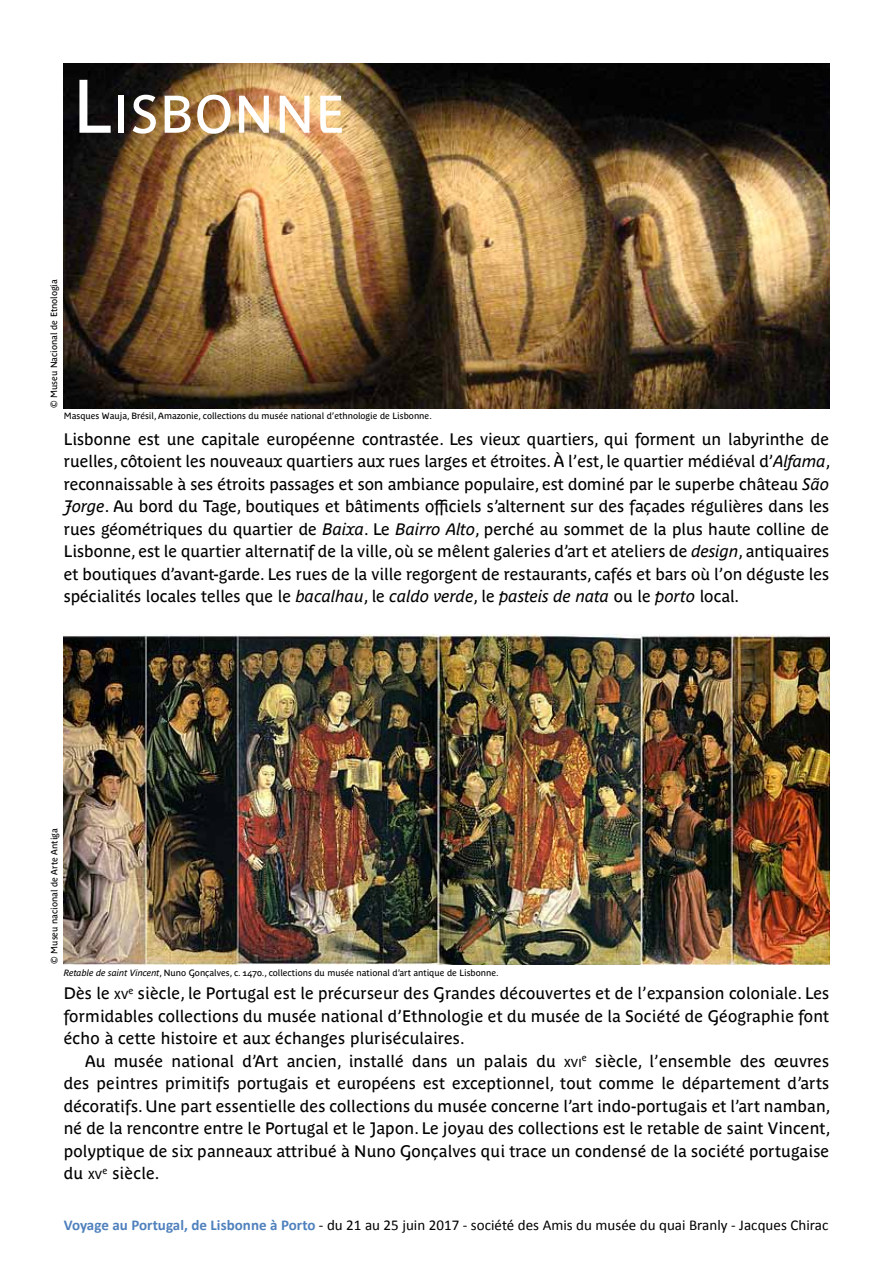
<style>
.page{position:relative;width:893px;height:1263px;background:#fff}
.page>*{position:absolute;margin:0;border:0;box-sizing:border-box;transform-origin:0 0}
.t1{font:52.5px "Parisine Plus Std";letter-spacing:.03em;color:#fff}
.t2{font:16.5px/22.5px "Parisine Plus Std";letter-spacing:.01em;color:#000;text-align:justify}
.t3{font:15px "Calibri";letter-spacing:.005em;color:#000}
.t4{font:9px "Parisine Plus Std";color:#000}
.s1{font-size:75px}
.s2{font-style:italic}
.s3{font-size:11.55px}
.s4{font-weight:700;color:#4f81bd}
</style>
<div class="page">
<img style="left:64px;top:635px;width:765px;height:330px">
<img style="left:64px;top:64px;width:765px;height:344px">
<h1 class="t1" style="left:73px;top:84px;width:274px"><span class="s1">L</span>ISBONNE</h1>
<p class="t4" style="left:49px;top:408px;width:130px;rotate:-90deg">© Museu Nacional de Etnologia</p>
<p class="t4" style="left:64px;top:411px;width:370px">Masques Wauja, Brésil, Amazonie, collections du musée national d’ethnologie de Lisbonne.</p>
<p class="t2" style="left:64px;top:427px;width:768px">Lisbonne est une capitale européenne contrastée. Les vieux quartiers, qui forment un labyrinthe de ruelles, côtoient les nouveaux quartiers aux rues larges et étroites. À l’est, le quartier médiéval d’<span class="s2">Alfama</span>, reconnaissable à ses étroits passages et son ambiance populaire, est dominé par le superbe château <span class="s2">São Jorge</span>. Au bord du Tage, boutiques et bâtiments officiels s’alternent sur des façades régulières dans les rues géométriques du quartier de <span class="s2">Baixa</span>. Le <span class="s2">Bairro Alto</span>, perché au sommet de la plus haute colline de Lisbonne, est le quartier alternatif de la ville, où se mêlent galeries d’art et ateliers de <span class="s2">design</span>, antiquaires et boutiques d’avant-garde. Les rues de la ville regorgent de restaurants, cafés et bars où l’on déguste les spécialités locales telles que le <span class="s2">bacalhau</span>, le <span class="s2">caldo verde</span>, le <span class="s2">pasteis de nata</span> ou le <span class="s2">porto</span> local.</p>
<p class="t4" style="left:49px;top:964px;width:137px;rotate:-90deg">© Museu nacional de Arte Antiga</p>
<p class="t4" style="left:64px;top:968px;width:436px"><span class="s2">Retable de saint Vincent</span>, Nuno Gonçalves, c. 1470., collections du musée national d’art antique de Lisbonne.</p>
<p class="t2" style="left:64px;top:982px;width:767px">Dès le <span class="s3">XV</span><sup>e</sup> siècle, le Portugal est le précurseur des Grandes découvertes et de l’expansion coloniale. Les formidables collections du musée national d’Ethnologie et du musée de la Société de Géographie font écho à cette histoire et aux échanges pluriséculaires.</p>
<p class="t2" style="left:64px;top:1049px;width:768px;text-indent:21px">Au musée national d’Art ancien, installé dans un palais du <span class="s3">XVI</span><sup>e</sup> siècle, l’ensemble des œuvres des peintres primitifs portugais et européens est exceptionnel, tout comme le département d’arts décoratifs. Une part essentielle des collections du musée concerne l’art indo-portugais et l’art namban, né de la rencontre entre le Portugal et le Japon. Le joyau des collections est le retable de saint Vincent, polyptique de six panneaux attribué à Nuno Gonçalves qui trace un condensé de la société portugaise du <span class="s3">XV</span><sup>e</sup> siècle.</p>
<p class="t3" style="left:64px;top:1215px;width:766px"><span class="s4">Voyage au Portugal, de Lisbonne à Porto</span> - du 21 au 25 juin 2017 - société des Amis du musée du quai Branly - Jacques Chirac</p>
</div>
